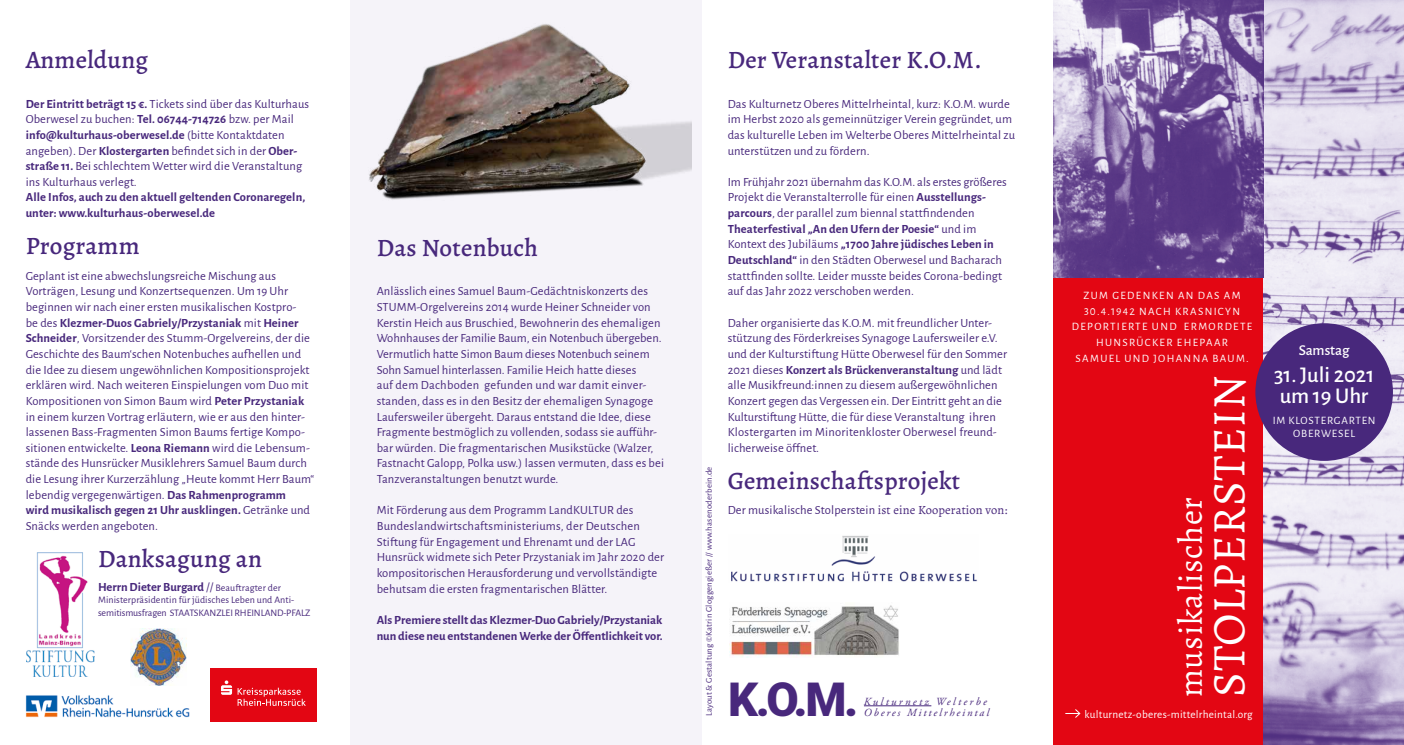
<style>
.page{position:relative;width:1404px;height:745px;background:#fff}
.page>*{position:absolute;margin:0;border:0;box-sizing:border-box;transform-origin:0 0}
.t1{font:46.88px "Alegreya";letter-spacing:.01em;color:#fff}
.t2{font:900 46.88px "Roboto";color:#48287c}
.t3{font:33.62px "Alegreya";letter-spacing:.02em;color:#fff}
.t4{font:500 25px "Alegreya";letter-spacing:.01em;color:#48287c}
.t5{font:500 22.5px/21.2px "Alegreya Sans";color:#fff}
.t6{font:500 15px "Alegreya Sans";color:#fff}
.t7{font:12.5px/15.6px "Alegreya Sans";letter-spacing:.01em;color:#48287c}
.t8{font:700 12.5px/15.6px "Alegreya Sans";color:#48287c}
.t9{font:11.25px/15.6px "Alegreya Sans";letter-spacing:.12em;color:#fff;text-align:center}
.t10{font:11.25px "Alegreya Sans";letter-spacing:.02em;color:#fff}
.t11{font:11.25px/13.5px "Alegreya Sans";letter-spacing:.07em;color:#fff;text-align:center}
.t12{font:italic 10.88px/11.4px "Adobe Garamond Pro";letter-spacing:.18em;color:#48287c}
.t13{font:10px/12.5px "Alegreya Sans";letter-spacing:-.01em;color:#48287c}
.t14{font:8.75px "Alegreya Sans";letter-spacing:.02em;color:#48287c}
.s1{font-weight:700}
.s2{font-weight:400}
.s3{font-weight:400;font-size:10px}
.s4{font-family:"Alegreya"}
</style>
<div class="page">
<div style="left:350px;top:0;width:351px;height:744px;background:#f5f3f9"></div>
<div style="left:1052px;top:0;width:222px;height:744px;background:#e30613"></div>
<div style="left:210px;top:667px;width:106px;height:53px;background:#e30613"></div>
<svg style="left:221px;top:680px;width:85px;height:25px"></svg>
<img style="left:25px;top:695px;width:165px;height:23px">
<img style="left:26px;top:552px;width:68px;height:124px">
<img style="left:729px;top:605px;width:170px;height:51px">
<img style="left:1263px;top:0;width:140px;height:744px">
<img style="left:1052px;top:0;width:211px;height:277px">
<img style="left:369px;top:24px;width:322px;height:176px">
<div style="left:1255px;top:323px;width:137px;height:137px;background:#48287c;border-radius:50%"></div>
<svg style="left:1065px;top:709px;width:15px;height:9px"></svg>
<img style="left:731px;top:536px;width:246px;height:46px">
<hr style="left:863px;top:705px;width:68px;height:1px;background:#48287c">
<img style="left:130px;top:628px;width:56px;height:57px">
<h3 class="t4" style="left:26px;top:44px;width:124px">Anmeldung</h3>
<p class="t7" style="left:26px;top:95px;width:285px"><span class="s1">Der Eintritt beträgt 15 €.</span> Tickets sind über das Kulturhaus Oberwesel zu buchen: <span class="s1">Tel. 06744-714726</span> bzw. per Mail <span class="s1">info@kulturhaus-oberwesel.de</span> (bitte Kontaktdaten angeben). Der <span class="s1">Klostergarten</span> befindet sich in der <span class="s1">Ober&shy;straße 11.</span> Bei schlechtem Wetter wird die Veranstaltung ins Kulturhaus verlegt.</p>
<p class="t8" style="left:26px;top:189px;width:281px">Alle Infos, auch zu den aktuell geltenden Coronaregeln, unter: www.kulturhaus-oberwesel.de</p>
<h3 class="t4" style="left:26px;top:229px;width:115px">Programm</h3>
<p class="t7" style="left:26px;top:267px;width:290px">Geplant ist eine abwechslungsreiche Mischung aus Vorträgen, Lesung und Konzertsequenzen. Um 19 Uhr beginnen wir nach einer ersten musikalischen Kostpro-<br>be des <span class="s1">Klezmer-Duos Gabriely/Przystaniak</span> mit <span class="s1">Heiner Schneider</span>, Vorsitzender des Stumm-Orgelvereins, der die Geschichte des Baum‘schen Notenbuches aufhellen und die Idee zu diesem ungewöhnlichen Kompositionsprojekt erklären wird. Nach weiteren Einspielungen vom Duo mit Kompositionen von Simon Baum wird <span class="s1">Peter Przystaniak </span>in einem kurzen Vortrag erläutern, wie er aus den hinter&shy;lassenen Bass-Fragmenten Simon Baums fertige Kompo&shy;sitionen entwickelte. <span class="s1">Leona Riemann</span> wird die Lebensum&shy;stände des Hunsrücker Musiklehrers Samuel Baum durch die Lesung ihrer Kurzerzählung „Heute kommt Herr Baum“ lebendig vergegenwärtigen. <span class="s1">Das Rahmenprogramm<br>wird musikalisch gegen 21 Uhr ausklingen.</span> Getränke und Snäcks werden angeboten.</p>
<h3 class="t4" style="left:98px;top:542px;width:165px">Danksagung an</h3>
<p class="t8" style="left:98px;top:577px;width:184px">Herrn Dieter Burgard <span class="s2">//</span> <span class="s3">Beauftragter der</span></p>
<p class="t13" style="left:98px;top:592px;width:214px">Ministerpräsidentin für jüdisches Leben und Anti&shy;semitismusfragen STAATSKANZLEI RHEINLAND-PFALZ</p>
<h3 class="t4" style="left:376px;top:232px;width:163px">Das Notenbuch</h3>
<p class="t7" style="left:376px;top:283px;width:289px">Anlässlich eines Samuel Baum-Gedächtniskonzerts des STUMM-Orgelvereins 2014 wurde Heiner Schneider von Kerstin Heich aus Bruschied, Bewohnerin des ehemaligen Wohnhauses der Familie Baum, ein Notenbuch übergeben.<br>Vermutlich hatte Simon Baum dieses Notenbuch seinem Sohn Samuel hinterlassen. Familie Heich hatte dieses<br>auf dem Dachboden gefunden und war damit einver&shy;standen, dass es in den Besitz der ehemaligen Synagoge Laufersweiler übergeht. Daraus entstand die Idee, diese Fragmente bestmöglich zu vollenden, sodass sie aufführ&shy;bar würden. Die fragmentarischen Musikstücke (Walzer, Fastnacht Galopp, Polka usw.) lassen vermuten, dass es bei Tanzveranstaltungen benutzt wurde.</p>
<p class="t7" style="left:376px;top:501px;width:289px">Mit Förderung aus dem Programm LandKULTUR des Bundeslandwirtschaftsministeriums, der Deutschen Stiftung für Engagement und Ehrenamt und der LAG Hunsrück widmete sich Peter Przystaniak im Jahr 2020 der kompositorischen Herausforderung und vervollständigte behutsam die ersten fragmentarischen Blätter.</p>
<p class="t8" style="left:376px;top:610px;width:287px">Als Premiere stellt das Klezmer-Duo Gabriely/Przystaniak nun diese neu entstandenen Werke der Öffentlichkeit vor.</p>
<p class="t14" style="left:702px;top:715px;width:250px;rotate:-90deg">Layout &amp; Gestaltung ©Katrin Gloggengießer // www.hasenoderbein.de</p>
<h3 class="t4" style="left:727px;top:44px;width:255px">Der Veranstalter K.O.M.</h3>
<p class="t7" style="left:727px;top:95px;width:289px">Das Kulturnetz Oberes Mittelrheintal, kurz: K.O.M. wurde im Herbst 2020 als gemeinnütziger Verein gegründet, um das kulturelle Leben im Welterbe Oberes Mittelrheintal zu unterstützen und zu fördern.</p>
<p class="t7" style="left:727px;top:173px;width:280px">Im Frühjahr 2021 übernahm das K.O.M. als erstes größeres Projekt die Veranstalterrolle für einen <span class="s1">Ausstellungs&shy;parcours</span>, der parallel zum biennal stattfindenden <span class="s1">Theaterfestival „An den Ufern der Poesie“</span> und im Kontext des Jubiläums <span class="s1">„1700 Jahre jüdisches Leben in Deutschland“</span> in den Städten Oberwesel und Bacharach stattfinden sollte. Leider musste beides Corona-bedingt auf das Jahr 2022 verschoben werden.</p>
<p class="t7" style="left:727px;top:314px;width:281px">Daher organisierte das K.O.M. mit freundlicher Unter&shy;stützung des Förderkreises Synagoge Laufersweiler e.V. und der Kulturstiftung Hütte Oberwesel für den Sommer 2021 dieses <span class="s1">Konzert als Brückenveranstaltung</span> und lädt alle Musikfreund:innen zu diesem außergewöhnlichen Konzert gegen das Vergessen ein. Der Eintritt geht an die Kulturstiftung Hütte, die für diese Veranstaltung ihren Klostergarten im Minoritenkloster Oberwesel freund&shy;licherweise öffnet.</p>
<h3 class="t4" style="left:727px;top:464px;width:234px">Gemeinschaftsprojekt</h3>
<p class="t7" style="left:727px;top:501px;width:281px">Der musikalische Stolperstein <span class="s4">ist eine Kooperation von:</span></p>
<h1 class="t2" style="left:728px;top:666px;width:132px">K.O.M.</h1>
<p class="t12" style="left:863px;top:695px;width:127px">Kulturnetz Welterbe<br>Oberes Mittelrheintal</p>
<p class="t9" style="left:1071px;top:287px;width:182px">ZUM GEDENKEN AN DAS AM<br>30.4.1942 NACH KRASNICYN<br>DEPORTIERTE UND ERMORDETE<br>HUNSRÜCKER EHEPAAR<br>SAMUEL UND JOHANNA BAUM.</p>
<h2 class="t3" style="left:1169px;top:696px;width:202px;rotate:-90deg">musikalischer</h2>
<h1 class="t1" style="left:1199px;top:696px;width:322px;rotate:-90deg">STOLPERSTEIN</h1>
<p class="t10" style="left:1084px;top:705px;width:170px">kulturnetz-oberes-mittelrheintal.org</p>
<p class="t6" style="left:1298px;top:339px;width:52px">Samstag</p>
<h3 class="t5" style="left:1273px;top:362px;width:102px">31. Juli 2021 um 19 Uhr</h3>
<p class="t11" style="left:1272px;top:412px;width:104px">IM KLOSTERGARTEN<br>OBERWESEL</p>
</div>
